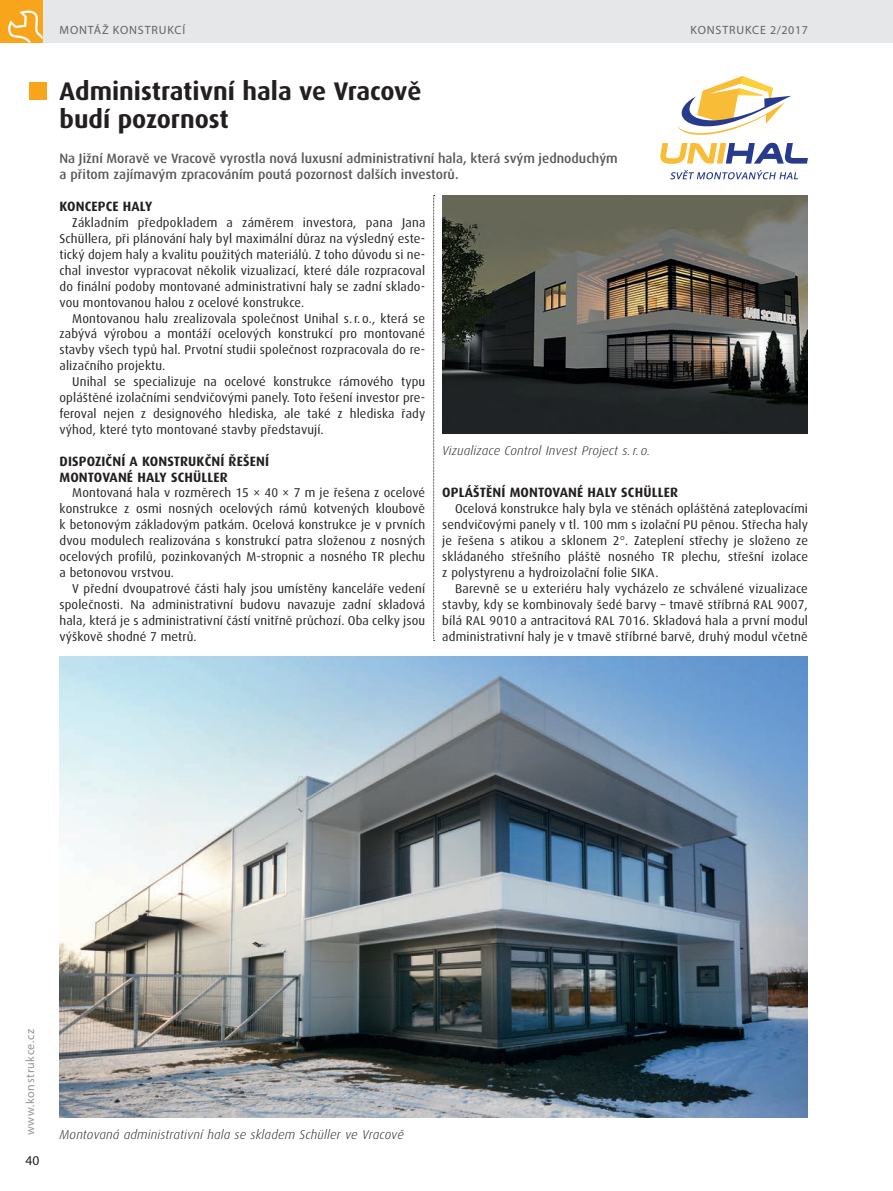
<style>
.page{position:relative;width:893px;height:1191px;background:#fff}
.page>*{position:absolute;margin:0;border:0;box-sizing:border-box;transform-origin:0 0}
.t1{font:700 25.5px/28.5px "Max";color:#231f20}
.t2{font:500 13.5px/15.9px "Max";color:#57585a}
.t3{font:700 13.5px/15.9px "Max";letter-spacing:.01em;color:#231f20}
.t4{font:13.5px "Myriad Pro";color:#231f20}
.t5{font:12.75px/15.9px "Max";letter-spacing:.01em;color:#231f20;text-align:justify}
.t6{font:italic 300 12.75px "Max";letter-spacing:.015em;color:#231f20}
.t7{font:12px "Myriad Pro";letter-spacing:.07em;color:#636366}
.t8{font:12px "Myriad Pro";letter-spacing:.05em;color:#939598}
</style>
<div class="page">
<svg style="left:433px;top:195px;width:2px;height:446px"></svg>
<img style="left:442px;top:195px;width:366px;height:239px">
<img style="left:60px;top:656px;width:748px;height:461px">
<div style="left:30px;top:83px;width:17px;height:17px;background:#f9a51b"></div>
<svg style="left:670px;top:170px;width:128px;height:9px"></svg>
<svg style="left:660px;top:76px;width:148px;height:88px"></svg>
<div style="left:0;top:0;width:893px;height:43px;background:#e6e7e9"></div>
<div style="left:0;top:0;width:43px;height:43px;background:#f9a51b"></div>
<svg style="left:8px;top:10px;width:35px;height:33px"></svg>
<p class="t7" style="left:60px;top:23px;width:127px">MONTÁŽ KONSTRUKCÍ</p>
<p class="t7" style="left:691px;top:23px;width:119px">KONSTRUKCE 2/2017</p>
<h1 class="t1" style="left:60px;top:76px;width:364px">Administrativní hala ve Vracově budí pozornost</h1>
<p class="t2" style="left:60px;top:150px;width:560px">Na Jižní Moravě ve Vracově vyrostla nová luxusní administrativní hala, která svým jednoduchým a přitom zajímavým zpracováním poutá pozornost dalších investorů.</p>
<p class="t3" style="left:60px;top:198px;width:94px">KONCEPCE HALY</p>
<p class="t5" style="left:60px;top:214px;width:367px;text-indent:13px">Základním předpokladem a záměrem investora, pana Jana Schüllera, při plánování haly byl maximální důraz na výsledný este&shy;tický dojem haly a kvalitu použitých materiálů. Z toho důvodu si ne&shy;chal investor vypracovat několik vizualizací, které dále rozpracoval do finální podoby montované administrativní haly se zadní sklado&shy;vou montovanou halou z ocelové konstrukce.</p>
<p class="t5" style="left:60px;top:310px;width:367px;text-indent:13px">Montovanou halu zrealizovala společnost Unihal s.r. o., která se zabývá výrobou a montáží ocelových konstrukcí pro montované stavby všech typů hal. Prvotní studii společnost rozpracovala do re&shy;alizačního projektu.</p>
<p class="t5" style="left:60px;top:373px;width:367px;text-indent:13px">Unihal se specializuje na ocelové konstrukce rámového typu opláštěné izolačními sendvičovými panely. Toto řešení investor pre&shy;feroval nejen z designového hlediska, ale také z hlediska řady výhod, které tyto montované stavby představují.</p>
<p class="t3" style="left:60px;top:453px;width:211px">DISPOZIČNÍ A KONSTRUKČNÍ ŘEŠENÍ<br>MONTOVANÉ HALY SCHÜLLER</p>
<p class="t5" style="left:60px;top:485px;width:367px;text-indent:13px">Montovaná hala v rozměrech 15 × 40 × 7 m je řešena z ocelové konstrukce z osmi nosných ocelových rámů kotvených kloubově k betonovým základovým patkám. Ocelová konstrukce je v prvních dvou modulech realizována s konstrukcí patra složenou z nosných ocelových profilů, pozinkovaných M-stropnic a nosného TR plechu a betonovou vrstvou.</p>
<p class="t5" style="left:60px;top:580px;width:367px;text-indent:13px">V přední dvoupatrové části haly jsou umístěny kanceláře vedení společnosti. Na administrativní budovu navazuje zadní skladová hala, která je s administrativní částí vnitřně průchozí. Oba celky jsou výškově shodné 7 metrů.</p>
<p class="t6" style="left:442px;top:443px;width:210px">Vizualizace Control Invest Project s. r. o.</p>
<p class="t3" style="left:442px;top:484px;width:237px">OPLÁŠTĚNÍ MONTOVANÉ HALY SCHÜLLER</p>
<p class="t5" style="left:442px;top:501px;width:367px;text-indent:13px">Ocelová konstrukce haly byla ve stěnách opláštěná zateplovacími sendvičovými panely v tl. 100 mm s izolační PU pěnou. Střecha haly je řešena s atikou a sklonem 2°. Zateplení střechy je složeno ze skládaného střešního pláště nosného TR plechu, střešní izolace z polystyrenu a hydroizolační folie SIKA.</p>
<p class="t5" style="left:442px;top:580px;width:367px;text-indent:13px">Barevně se u exteriéru haly vycházelo ze schválené vizualizace stavby, kdy se kombinovaly šedé barvy – tmavě stříbrná RAL 9007, bílá RAL 9010 a antracitová RAL 7016. Skladová hala a první modul administrativní haly je v tmavě stříbrné barvě, druhý modul včetně</p>
<p class="t8" style="left:23px;top:1135px;width:108px;rotate:-90deg">www.konstrukce.cz</p>
<p class="t4" style="left:26px;top:1152px;width:15px">40</p>
<p class="t6" style="left:60px;top:1126px;width:346px">Montovaná administrativní hala se skladem Schüller ve Vracově</p>
</div>
